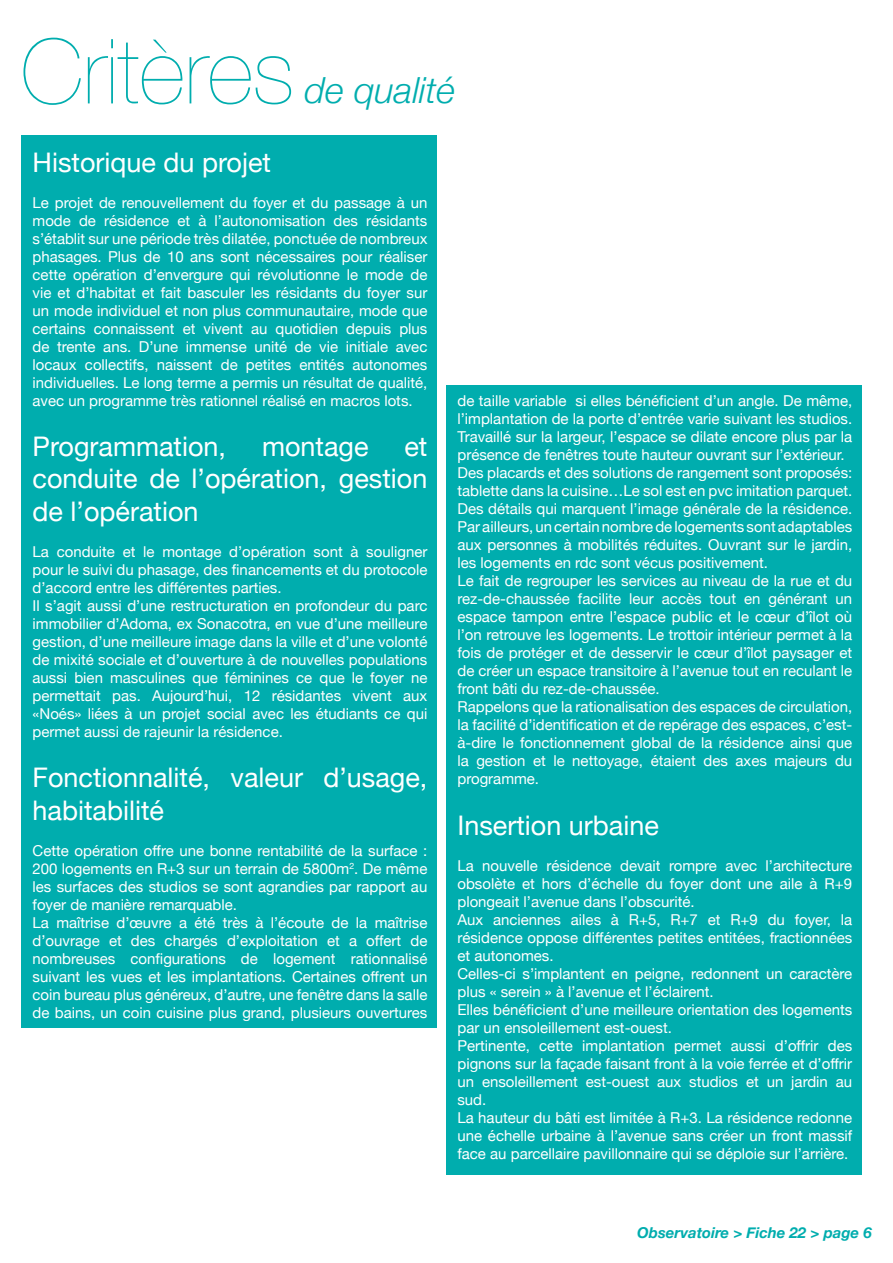
<style>
.page{position:relative;width:893px;height:1263px;background:#fff}
.page>*{position:absolute;margin:0;border:0;box-sizing:border-box;transform-origin:0 0}
.t1{font:200 90px "Helvetica Neue";color:#00adae}
.t2{font:italic 300 36px "Helvetica Neue";color:#00adae}
.Corps_de_texte{font:27px/32.4px "Helvetica Neue";color:#fff;text-align:justify}
.Corps_de_texte-2{font:15px/18px "Helvetica Neue";color:#fff;text-align:justify}
.t3{font:italic 700 15px "Helvetica Neue";color:#00adae}
</style>
<div class="page">
<div style="left:22px;top:136px;width:415px;height:892px;background:#00adae"></div>
<div style="left:446px;top:386px;width:416px;height:789px;background:#00adae"></div>
<p class="t1" style="left:21px;top:20px;width:275px">Critères</p>
<p class="t2" style="left:305px;top:69px;width:152px">de qualité</p>
<p class="Corps_de_texte" style="left:33px;top:145px;width:240px">Historique du projet</p>
<p class="Corps_de_texte-2" style="left:33px;top:193px;width:396px">Le projet de renouvellement du foyer et du passage à un mode de résidence et à l’autonomisation des résidants s’établit sur une période très dilatée, ponctuée de nombreux phasages. Plus de 10 ans sont nécessaires pour réaliser cette opération d’envergure qui révolutionne le mode de vie et d’habitat et fait basculer les résidants du foyer sur un mode individuel et non plus communautaire, mode que certains connaissent et vivent au quotidien depuis plus de trente ans. D’une immense unité de vie initiale avec locaux collectifs, naissent de petites entités autonomes individuelles. Le long terme a permis un résultat de qualité, avec un programme très rationnel réalisé en macros lots.</p>
<p class="Corps_de_texte" style="left:33px;top:430px;width:195px">Programmation,</p>
<p class="Corps_de_texte" style="left:262px;top:430px;width:108px">montage</p>
<p class="Corps_de_texte" style="left:33px;top:430px;width:396px;text-indent:372px">et conduite de l’opération, gestion de l’opération</p>
<p class="Corps_de_texte-2" style="left:33px;top:542px;width:396px">La conduite et le montage d’opération sont à souligner pour le suivi du phasage, des financements et du protocole d’accord entre les différentes parties.</p>
<p class="Corps_de_texte-2" style="left:33px;top:596px;width:396px">Il s’agit aussi d’une restructuration en profondeur du parc immobilier d’Adoma, ex Sonacotra, en vue d’une meilleure gestion, d’une meilleure image dans la ville et d’une volonté de mixité sociale et d’ouverture à de nouvelles populations aussi bien masculines que féminines ce que le foyer ne permettait pas. Aujourd’hui, 12 résidantes vivent aux «Noés» liées à un projet social avec les étudiants ce qui permet aussi de rajeunir la résidence.</p>
<p class="Corps_de_texte" style="left:33px;top:761px;width:396px">Fonctionnalité, valeur d’usage, habitabilité</p>
<p class="Corps_de_texte-2" style="left:33px;top:841px;width:396px">Cette opération offre une bonne rentabilité de la surface :<br>200 logements en R+3 sur un terrain de 5800m<sup>2</sup>. De même les surfaces des studios se sont agrandies par rapport au foyer de manière remarquable.</p>
<p class="Corps_de_texte-2" style="left:33px;top:913px;width:396px">La maîtrise d’œuvre a été très à l’écoute de la maîtrise d’ouvrage et des chargés d’exploitation et a offert de nombreuses configurations de logement rationnalisé suivant les vues et les implantations. Certaines offrent un coin bureau plus généreux, d’autre, une fenêtre dans la salle de bains, un coin cuisine plus grand, plusieurs ouvertures</p>
<p class="Corps_de_texte-2" style="left:457px;top:392px;width:396px">de taille variable si elles bénéficient d’un angle. De même, l’implantation de la porte d’entrée varie suivant les studios.<br>Travaillé sur la largeur, l’espace se dilate encore plus par la présence de fenêtres toute hauteur ouvrant sur l’extérieur.</p>
<p class="Corps_de_texte-2" style="left:457px;top:464px;width:396px">Des placards et des solutions de rangement sont proposés: tablette dans la cuisine…Le sol est en pvc imitation parquet.<br>Des détails qui marquent l’image générale de la résidence.<br>Par ailleurs, un certain nombre de logements sont adaptables aux personnes à mobilités réduites. Ouvrant sur le jardin, les logements en rdc sont vécus positivement.</p>
<p class="Corps_de_texte-2" style="left:457px;top:572px;width:396px">Le fait de regrouper les services au niveau de la rue et du rez-de-chaussée facilite leur accès tout en générant un espace tampon entre l’espace public et le cœur d’îlot où l’on retrouve les logements. Le trottoir intérieur permet à la fois de protéger et de desservir le cœur d’îlot paysager et de créer un espace transitoire à l’avenue tout en reculant le front bâti du rez-de-chaussée.</p>
<p class="Corps_de_texte-2" style="left:457px;top:698px;width:396px">Rappelons que la rationalisation des espaces de circulation, la facilité d’identification et de repérage des espaces, c’est&shy;à-dire le fonctionnement global de la résidence ainsi que la gestion et le nettoyage, étaient des axes majeurs du programme.</p>
<p class="Corps_de_texte" style="left:457px;top:808px;width:203px">Insertion urbaine</p>
<p class="Corps_de_texte-2" style="left:457px;top:856px;width:396px">La nouvelle résidence devait rompre avec l’architecture obsolète et hors d’échelle du foyer dont une aile à R+9 plongeait l’avenue dans l’obscurité.</p>
<p class="Corps_de_texte-2" style="left:457px;top:910px;width:396px">Aux anciennes ailes à R+5, R+7 et R+9 du foyer, la résidence oppose différentes petites entitées, fractionnées et autonomes.</p>
<p class="Corps_de_texte-2" style="left:457px;top:964px;width:396px">Celles-ci s’implantent en peigne, redonnent un caractère plus « serein » à l’avenue et l’éclairent.</p>
<p class="Corps_de_texte-2" style="left:457px;top:1000px;width:396px">Elles bénéficient d’une meilleure orientation des logements par un ensoleillement est-ouest.</p>
<p class="Corps_de_texte-2" style="left:457px;top:1036px;width:396px">Pertinente, cette implantation permet aussi d’offrir des pignons sur la façade faisant front à la voie ferrée et d’offrir un ensoleillement est-ouest aux studios et un jardin au sud.</p>
<p class="Corps_de_texte-2" style="left:457px;top:1108px;width:396px">La hauteur du bâti est limitée à R+3. La résidence redonne une échelle urbaine à l’avenue sans créer un front massif face au parcellaire pavillonnaire qui se déploie sur l’arrière.</p>
<p class="t3" style="left:637px;top:1224px;width:236px">Observatoire &gt; Fiche 22 &gt; page 6</p>
</div>
